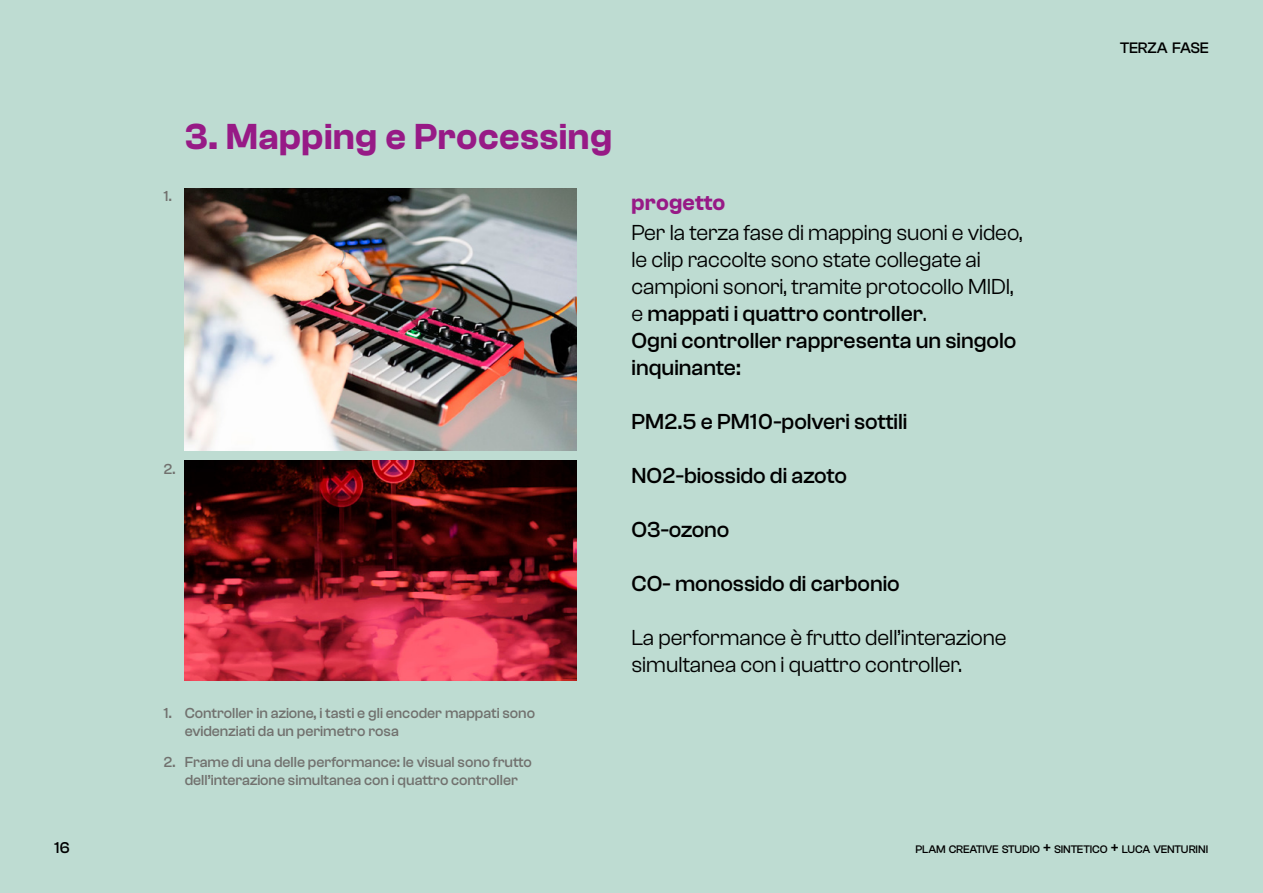
<style>
.page{position:relative;width:1263px;height:893px;background:#bedcd2}
.page>*{position:absolute;margin:0;border:0;box-sizing:border-box;transform-origin:0 0}
.t1{font:600 37.5px "Clash Grotesk";letter-spacing:.01em;color:#971a86}
.t2{font:22.5px/27px "Clash Grotesk";letter-spacing:-.005em;color:#000}
.t3{font:500 22.5px "Clash Grotesk";letter-spacing:-.005em;color:#000}
.t4{font:600 22.5px "Clash Grotesk";letter-spacing:.005em;color:#971a86}
.t5{font:500 16.2px "Clash Grotesk";color:#000}
.t6{font:500 15.75px "Clash Grotesk";letter-spacing:-.01em;color:#000}
.t7{font:500 15px/18px "Clash Grotesk";letter-spacing:-.005em;color:#71716e}
.t8{font:500 11.4px "Clash Grotesk";letter-spacing:-.01em;color:#000}
.s1{font-weight:500}
.s2{font-size:16.2px}
</style>
<div class="page">
<img style="left:185px;top:188px;width:392px;height:262px">
<img style="left:185px;top:460px;width:392px;height:220px">
<p class="t7" style="left:163px;top:187px;width:10px">1.</p>
<h1 class="t1" style="left:185px;top:116px;width:429px">3. Mapping e Processing</h1>
<p class="t7" style="left:163px;top:460px;width:14px">2.</p>
<p class="t7" style="left:163px;top:704px;width:10px">1.</p>
<p class="t7" style="left:163px;top:753px;width:14px">2.</p>
<p class="t7" style="left:185px;top:704px;width:352px">Controller in azione, i tasti e gli encoder mappati sono evidenziati da un perimetro rosa</p>
<p class="t7" style="left:185px;top:753px;width:349px">Frame di una delle performance: le visual sono frutto dell’interazione simultanea con i quattro controller</p>
<p class="t4" style="left:631px;top:190px;width:95px">progetto</p>
<p class="t2" style="left:631px;top:219px;width:393px">Per la terza fase di mapping suoni e video, le clip raccolte sono state collegate ai campioni sonori, tramite protocollo MIDI, e <span class="s1">mappati i quattro controller</span>.<br><span class="s1">Ogni controller rappresenta un singolo inquinante:</span></p>
<p class="t3" style="left:631px;top:409px;width:277px">PM2.5 e PM10-polveri sottili</p>
<p class="t3" style="left:631px;top:463px;width:217px">NO2-biossido di azoto</p>
<p class="t3" style="left:631px;top:517px;width:100px">O3-ozono</p>
<p class="t3" style="left:631px;top:571px;width:270px">CO- monossido di carbonio</p>
<p class="t2" style="left:631px;top:624px;width:377px">La performance è frutto dell’interazione simultanea con i quattro controller.</p>
<p class="t6" style="left:1120px;top:39px;width:90px">TERZA FASE</p>
<p class="t5" style="left:54px;top:839px;width:17px">16</p>
<p class="t8" style="left:915px;top:843px;width:294px">PLAM CREATIVE STUDIO <span class="s2">+</span> SINTETICO <span class="s2">+</span> LUCA VENTURINI</p>
</div>
